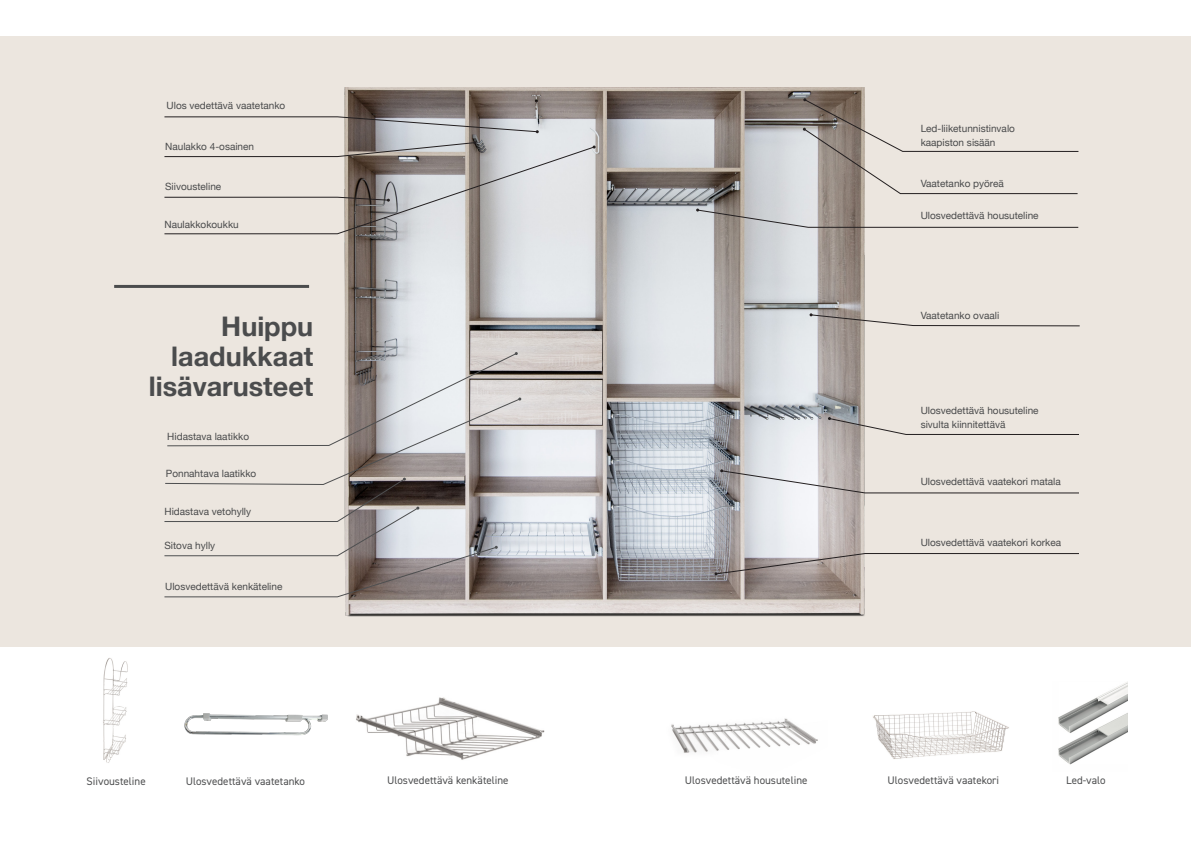
<style>
.page{position:relative;width:1191px;height:842px;background:#fff}
.page>*{position:absolute;margin:0;border:0;box-sizing:border-box;transform-origin:0 0}
.Otsikko{font:700 27px/30.4px "Helvetica Neue";color:#4b4c4d;text-align:right}
.lisävarusteviivat{font:11px "DIN2014";color:#4e4f50}
.lisavarusteet{font:10px "Helvetica Neue";color:#494a4b}
</style>
<div class="page">
<div style="left:0;top:36px;width:1191px;height:610px;background:#ece6df"></div>
<img style="left:298px;top:88px;width:567px;height:529px">
<svg style="left:164px;top:116px;width:375px;height:17px"></svg>
<svg style="left:828px;top:417px;width:251px;height:18px"></svg>
<svg style="left:696px;top:209px;width:383px;height:19px"></svg>
<svg style="left:714px;top:553px;width:365px;height:22px"></svg>
<svg style="left:164px;top:141px;width:431px;height:94px"></svg>
<svg style="left:164px;top:352px;width:357px;height:246px"></svg>
<svg style="left:803px;top:98px;width:276px;height:96px"></svg>
<svg style="left:809px;top:313px;width:271px;height:14px"></svg>
<svg style="left:720px;top:469px;width:359px;height:25px"></svg>
<hr style="left:114px;top:285px;width:195px;height:3px;background:#4b4c4d">
<img style="left:671px;top:718px;width:147px;height:35px">
<img style="left:184px;top:713px;width:144px;height:23px">
<img style="left:873px;top:711px;width:136px;height:48px">
<img style="left:356px;top:697px;width:189px;height:63px">
<img style="left:103px;top:658px;width:25px;height:105px">
<img style="left:1058px;top:682px;width:69px;height:83px">
<p class="lisavarusteet" style="left:167px;top:99px;width:120px">Ulos vedettävä vaatetanko</p>
<p class="lisavarusteet" style="left:165px;top:139px;width:90px">Naulakko 4-osainen</p>
<p class="lisavarusteet" style="left:165px;top:179px;width:58px">Siivousteline</p>
<p class="lisavarusteet" style="left:164px;top:217px;width:76px">Naulakkokoukku</p>
<p class="Otsikko" style="left:171px;top:311px;width:143px">Huippu laadukkaat</p>
<p class="Otsikko" style="left:149px;top:372px;width:166px">lisävarusteet</p>
<p class="lisavarusteet" style="left:167px;top:429px;width:83px">Hidastava laatikko</p>
<p class="lisavarusteet" style="left:166px;top:466px;width:92px">Ponnahtava laatikko</p>
<p class="lisavarusteet" style="left:164px;top:504px;width:88px">Hidastava vetohylly</p>
<p class="lisavarusteet" style="left:164px;top:538px;width:52px">Sitova hylly</p>
<p class="lisavarusteet" style="left:165px;top:579px;width:119px">Ulosvedettävä kenkäteline</p>
<p class="lisavarusteet" style="left:920px;top:121px;width:96px">Led-liiketunnistinvalo</p>
<p class="lisavarusteet" style="left:920px;top:135px;width:76px">kaapiston sisään</p>
<p class="lisavarusteet" style="left:920px;top:176px;width:85px">Vaatetanko pyöreä</p>
<p class="lisavarusteet" style="left:920px;top:208px;width:119px">Ulosvedettävä housuteline</p>
<p class="lisavarusteet" style="left:920px;top:308px;width:80px">Vaatetanko ovaali</p>
<p class="lisavarusteet" style="left:920px;top:404px;width:119px">Ulosvedettävä housuteline</p>
<p class="lisavarusteet" style="left:920px;top:418px;width:86px">sivulta kiinnitettävä</p>
<p class="lisavarusteet" style="left:920px;top:474px;width:142px">Ulosvedettävä vaatekori matala</p>
<p class="lisavarusteet" style="left:920px;top:535px;width:142px">Ulosvedettävä vaatekori korkea</p>
<p class="lisävarusteviivat" style="left:87px;top:774px;width:61px">Siivousteline</p>
<p class="lisävarusteviivat" style="left:186px;top:774px;width:121px">Ulosvedettävä vaatetanko</p>
<p class="lisävarusteviivat" style="left:387px;top:773px;width:123px">Ulosvedettävä kenkäteline</p>
<p class="lisävarusteviivat" style="left:685px;top:773px;width:124px">Ulosvedettävä housuteline</p>
<p class="lisävarusteviivat" style="left:887px;top:773px;width:113px">Ulosvedettävä vaatekori</p>
<p class="lisävarusteviivat" style="left:1066px;top:773px;width:41px">Led-valo</p>
</div>
